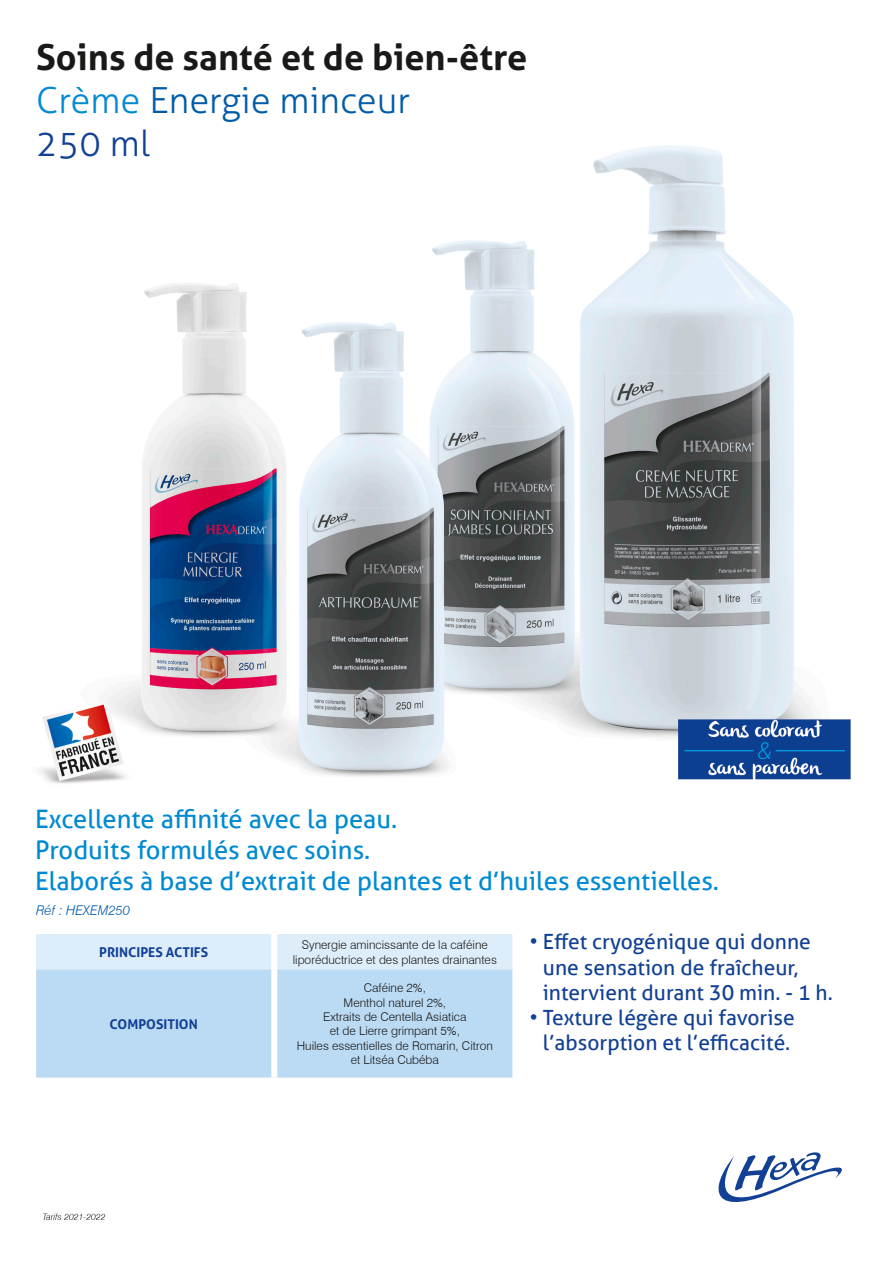
<style>
.page{position:relative;width:893px;height:1263px;background:#fff}
.page>*{position:absolute;margin:0;border:0;box-sizing:border-box;transform-origin:0 0}
.Titre_produit_XML{font:700 36px/43.2px "Aller";color:#191918}
.t1{font:25.5px/30.6px "Aller";color:#008ad2}
.std_Avantage_produit{font:21px/25.2px "Aller";color:#124094}
.t2{font:700 13.5px "Aller";color:#124094}
.std_ref{font:italic 300 13.5px "Swiss 721 BT";color:#005ca9}
.std_tableau_caracter{font:300 12px/14.4px "Swiss 721 BT";color:#191918;text-align:center}
.s1{font-weight:300;color:#008ad2}
.s2{font-weight:300;color:#005ca9}
.s3{font-weight:300;color:#124094}
</style>
<div class="page">
<img style="left:36px;top:145px;width:815px;height:1075px">
<svg style="left:716px;top:1150px;width:128px;height:54px"></svg>
<div style="left:36px;top:934px;width:476px;height:35px;background:#ddedfa"></div>
<div style="left:36px;top:969px;width:476px;height:108px;background:#bbdaf3"></div>
<div style="left:271px;top:934px;width:6px;height:35px;background:#fff"></div>
<div style="left:271px;top:969px;width:6px;height:108px;background:#fff"></div>
<p class="Titre_produit_XML" style="left:36px;top:35px;width:493px">Soins de santé et de bien-être<br><span class="s1">Crème</span> <span class="s2">Energie minceur<br></span><span class="s3">250 ml</span></p>
<h2 class="t1" style="left:35px;top:804px;width:685px">Excellente affinité avec la peau.<br>Produits formulés avec soins.<br>Elaborés à base d’extrait de plantes et d’huiles essentielles.</h2>
<p class="std_ref" style="left:36px;top:902px;width:95px">Réf : HEXEM250</p>
<p class="std_Avantage_produit" style="left:543px;top:929px;width:291px;text-indent:-14px">• Effet cryogénique qui donne une sensation de fraîcheur, intervient durant 30 min. - 1 h.</p>
<p class="std_Avantage_produit" style="left:529px;top:1005px;width:267px;text-align:center">• Texture légère qui favorise l’absorption et l’efficacité.</p>
<p class="t2" style="left:99px;top:944px;width:111px">PRINCIPES ACTIFS</p>
<p class="std_tableau_caracter" style="left:293px;top:937px;width:206px">Synergie amincissante de la caféine liporéductrice et des plantes drainantes</p>
<p class="std_tableau_caracter" style="left:297px;top:980px;width:198px">Caféine 2%,<br>Menthol naturel 2%,<br>Extraits de Centella Asiatica<br>et de Lierre grimpant 5%,<br>Huiles essentielles de Romarin, Citron et Litséa Cubéba</p>
<p class="t2" style="left:110px;top:1015px;width:90px">COMPOSITION</p>
</div>
